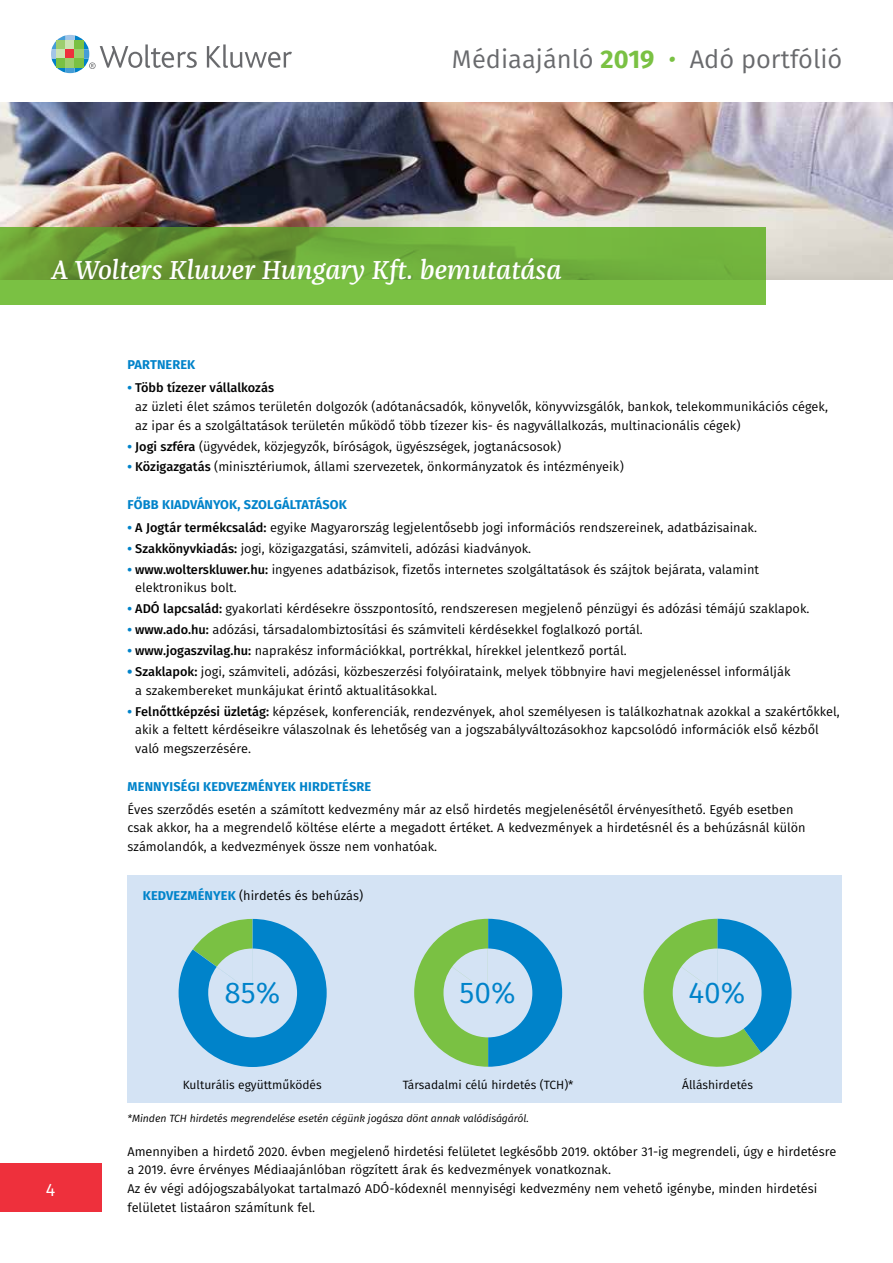
<style>
.page{position:relative;width:893px;height:1263px;background:#fff}
.page>*{position:absolute;margin:0;border:0;box-sizing:border-box;transform-origin:0 0}
.t1{font:30px "Fira Sans";color:#0083ca}
.t2{font:italic 500 27px "Franziska Pro";color:#fff}
.t3{font:25.5px "Fira Sans";color:#696a6d}
.t4{font:18px "Fira Sans";color:#fff}
.t5{font:12.75px/18.8px "Fira Sans";color:#000}
.t6{font:700 12.75px "Fira Sans";letter-spacing:.01em;color:#0083ca}
.t7{font:12px "Fira Sans";color:#000}
.t8{font:italic 10.5px "Fira Sans";letter-spacing:-.01em;color:#000}
.s1{font-weight:700;color:#7ac143}
.s2{font-style:italic;color:#7ac143}
.s3{font-weight:800;color:#0083ca}
.s4{font-weight:500}
.s5{font-weight:900;color:#0083ca}
.s6{font-weight:700;color:#0083ca}
</style>
<div class="page">
<svg style="left:207px;top:44px;width:85px;height:24px"></svg>
<svg style="left:51px;top:35px;width:146px;height:38px"></svg>
<div style="left:0;top:1163px;width:102px;height:49px;background:#ee303c"></div>
<img style="left:0;top:102px;width:893px;height:177px">
<svg style="left:0;top:228px;width:765px;height:77px;background:#71af3c"></svg>
<div style="left:128px;top:875px;width:714px;height:227px;background:#d4e3f4"></div>
<svg style="left:179px;top:919px;width:148px;height:148px"></svg>
<svg style="left:414px;top:919px;width:148px;height:148px"></svg>
<svg style="left:643px;top:919px;width:149px;height:148px"></svg>
<h3 class="t3" style="left:452px;top:40px;width:392px">Médiaajánló <span class="s1">2019</span> <span class="s2">•</span> Adó portfólió</h3>
<h2 class="t2" style="left:51px;top:253px;width:512px">A Wolters Kluwer Hungary Kft. bemutatása</h2>
<p class="t6" style="left:128px;top:354px;width:69px">PARTNEREK</p>
<p class="t5" style="left:135px;top:378px;width:694px;text-indent:-8px"><span class="s3">•</span> <span class="s4">Több tízezer vállalkozás<br></span>az üzleti élet számos területén dolgozók (adótanácsadók, könyvelők, könyvvizsgálók, bankok, telekommunikációs cégek, az ipar és a szolgáltatások területén működő több tízezer kis- és nagyvállalkozás, multinacionális cégek)</p>
<p class="t5" style="left:128px;top:436px;width:435px"><span class="s3">•</span> <span class="s4">Jogi szféra</span> (ügyvédek, közjegyzők, bíróságok, ügyészségek, jogtanácsosok)</p>
<p class="t5" style="left:128px;top:457px;width:498px"><span class="s3">•</span> <span class="s4">Közigazgatás</span> (minisztériumok, állami szervezetek, önkormányzatok és intézményeik)</p>
<p class="t6" style="left:128px;top:494px;width:221px">FŐBB KIADVÁNYOK, SZOLGÁLTATÁSOK</p>
<p class="t5" style="left:128px;top:518px;width:631px"><span class="s3">•</span> <span class="s4">A Jogtár termékcsalád:</span> egyike Magyarország legjelentősebb jogi információs rendszereinek, adatbázisainak.</p>
<p class="t5" style="left:128px;top:539px;width:405px"><span class="s3">•</span> <span class="s4">Szakkönyvkiadás:</span> jogi, közigazgatási, számviteli, adózási kiadványok.</p>
<p class="t5" style="left:135px;top:559px;width:625px;text-indent:-8px"><span class="s3">•</span> <span class="s4">www.wolterskluwer.hu:</span> ingyenes adatbázisok, fizetős internetes szolgáltatások és szájtok bejárata, valamint elektronikus bolt.</p>
<p class="t5" style="left:128px;top:599px;width:683px"><span class="s3">•</span> <span class="s4">ADÓ lapcsalád:</span> gyakorlati kérdésekre összpontosító, rendszeresen megjelenő pénzügyi és adózási témájú szaklapok.</p>
<p class="t5" style="left:128px;top:620px;width:517px"><span class="s3">•</span> <span class="s4">www.ado.hu:</span> adózási, társadalombiztosítási és számviteli kérdésekkel foglalkozó portál.</p>
<p class="t5" style="left:128px;top:641px;width:501px"><span class="s3">•</span> <span class="s4">www.jogaszvilag.hu:</span> naprakész információkkal, portrékkal, hírekkel jelentkező portál.</p>
<p class="t5" style="left:135px;top:662px;width:657px;text-indent:-8px"><span class="s5">•</span> <span class="s4">Szaklapok:</span> jogi, számviteli, adózási, közbeszerzési folyóirataink, melyek többnyire havi megjelenéssel informálják a szakembereket munkájukat érintő aktualitásokkal.</p>
<p class="t5" style="left:135px;top:701px;width:706px;text-indent:-8px"><span class="s3">•</span> <span class="s4">Felnőttképzési üzletág:</span> képzések, konferenciák, rendezvények, ahol személyesen is találkozhatnak azokkal a szakértőkkel, akik a feltett kérdéseikre válaszolnak és lehetőség van a jogszabályváltozásokhoz kapcsolódó információk első kézből való megszerzésére.</p>
<p class="t6" style="left:128px;top:775px;width:245px">MENNYISÉGI KEDVEZMÉNYEK HIRDETÉSRE</p>
<p class="t5" style="left:128px;top:799px;width:680px">Éves szerződés esetén a számított kedvezmény már az első hirdetés megjelenésétől érvényesíthető. Egyéb esetben csak akkor, ha a megrendelő költése elérte a megadott értéket. A kedvezmények a hirdetésnél és a behúzásnál külön számolandók, a kedvezmények össze nem vonhatóak.</p>
<p class="t5" style="left:143px;top:886px;width:222px"><span class="s6">KEDVEZMÉNYEK</span> (hirdetés és behúzás)</p>
<h1 class="t1" style="left:224px;top:970px;width:57px">85%</h1>
<h1 class="t1" style="left:460px;top:970px;width:58px">50%</h1>
<h1 class="t1" style="left:688px;top:970px;width:59px">40%</h1>
<h3 class="t4" style="left:46px;top:1176px;width:11px">4</h3>
<p class="t7" style="left:183px;top:1076px;width:140px">Kulturális együttműködés</p>
<p class="t7" style="left:403px;top:1076px;width:172px">Társadalmi célú hirdetés (TCH)*</p>
<p class="t7" style="left:682px;top:1076px;width:72px">Álláshirdetés</p>
<p class="t8" style="left:128px;top:1110px;width:403px">*Minden TCH hirdetés megrendelése esetén cégünk jogásza dönt annak valódiságáról.</p>
<p class="t5" style="left:128px;top:1141px;width:710px">Amennyiben a hirdető 2020. évben megjelenő hirdetési felületet legkésőbb 2019. október 31-ig megrendeli, úgy e hirdetésre a 2019. évre érvényes Médiaajánlóban rögzített árak és kedvezmények vonatkoznak.<br>Az év végi adójogszabályokat tartalmazó ADÓ-kódexnél mennyiségi kedvezmény nem vehető igénybe, minden hirdetési felületet listaáron számítunk fel.</p>
</div>
